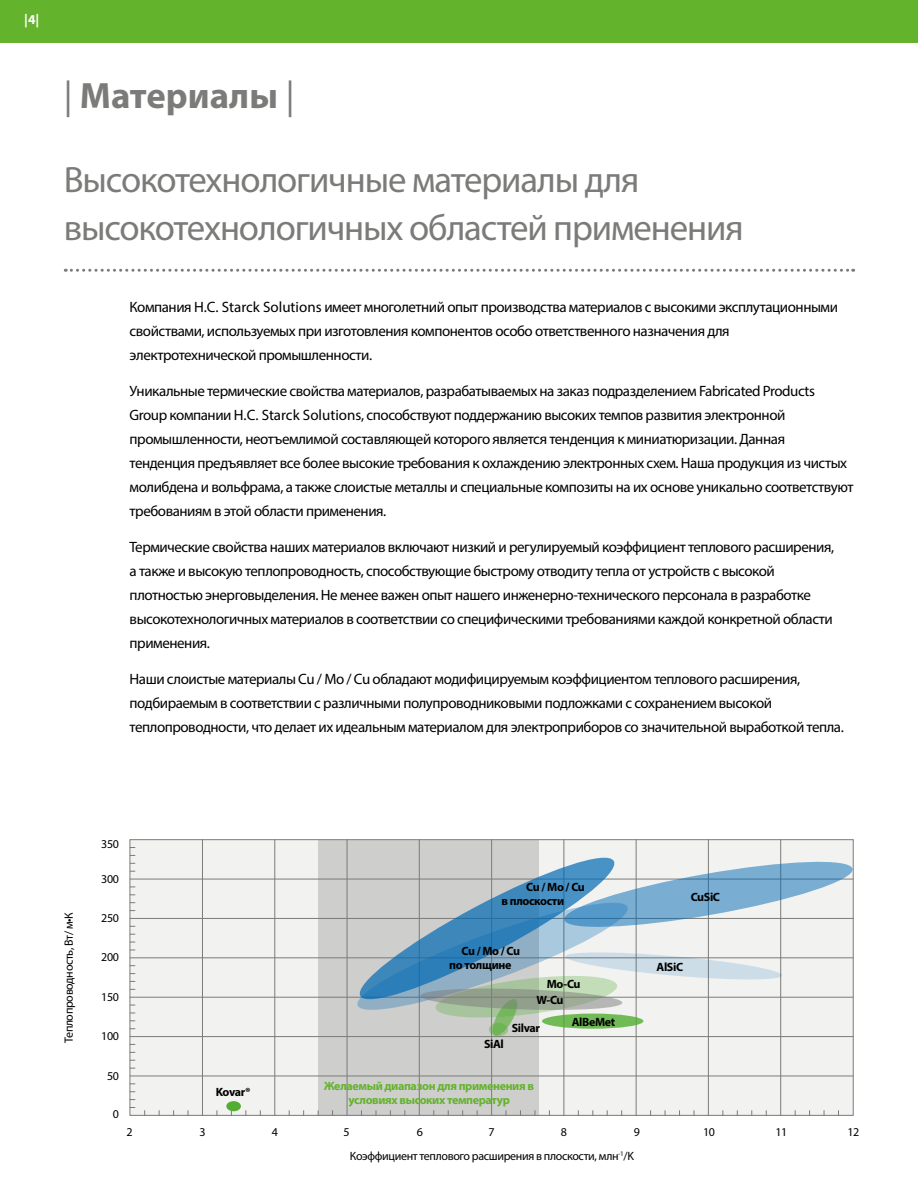
<style>
.page{position:relative;width:918px;height:1188px;background:#fff}
.page>*{position:absolute;margin:0;border:0;box-sizing:border-box;transform-origin:0 0}
.t1{font:36.75px/48px "Myriad Pro";letter-spacing:-.03em;color:#7b7b7a}
.t2{font:700 36.75px "Myriad Pro";color:#7b7b7a}
.t3{font:15px/24px "Myriad Pro";letter-spacing:-.03em;color:#000}
.t4{font:700 13.5px "Myriad Pro";color:#fff}
.t5{font:12px "Myriad Pro";letter-spacing:-.03em;color:#000}
.t6{font:700 12px/14.4px "Myriad Pro";letter-spacing:-.03em;color:#000}
.t7{font:700 12px/14.4px "Myriad Pro";letter-spacing:-.03em;color:#64b32c;text-align:center}
.s1{font-weight:400}
</style>
<div class="page">
<div style="left:0;top:0;width:918px;height:43px;background:#64b32c"></div>
<svg style="left:65px;top:269px;width:784px;height:3px"></svg>
<div style="left:130px;top:840px;width:723px;height:275px;background:#f2f2f1"></div>
<hr style="left:130px;top:1076px;width:723px;height:1px;background:#7b7b7a">
<hr style="left:130px;top:1036px;width:723px;height:1px;background:#7b7b7a">
<hr style="left:130px;top:997px;width:723px;height:1px;background:#7b7b7a">
<hr style="left:130px;top:958px;width:723px;height:1px;background:#7b7b7a">
<hr style="left:130px;top:918px;width:723px;height:1px;background:#7b7b7a">
<hr style="left:130px;top:879px;width:723px;height:1px;background:#7b7b7a">
<hr style="left:202px;top:840px;width:1px;height:275px;background:#7b7b7a">
<hr style="left:275px;top:840px;width:1px;height:275px;background:#7b7b7a">
<hr style="left:564px;top:840px;width:1px;height:275px;background:#7b7b7a">
<hr style="left:636px;top:840px;width:1px;height:275px;background:#7b7b7a">
<hr style="left:708px;top:840px;width:1px;height:275px;background:#7b7b7a">
<hr style="left:780px;top:840px;width:1px;height:275px;background:#7b7b7a">
<svg style="left:319px;top:840px;width:220px;height:275px;background:#cacac9"></svg>
<div style="left:226px;top:1101px;width:15px;height:10px;background:#51ae30;border-radius:50%"></div>
<svg style="left:357px;top:858px;width:496px;height:178px"></svg>
<p class="t4" style="left:24px;top:11px;width:17px">|4|</p>
<h1 class="t2" style="left:64px;top:72px;width:232px"><span class="s1">|</span> Материалы <span class="s1">|</span></h1>
<h1 class="t1" style="left:64px;top:155px;width:681px">Высокотехнологичные материалы для высокотехнологичных областей применения</h1>
<p class="t3" style="left:130px;top:295px;width:710px">Компания H.C. Starck Solutions имеет многолетний опыт производства материалов с высокими эксплутационными свойствами, используемых при изготовления компонентов особо ответственного назначения для электротехнической промышленности.</p>
<p class="t3" style="left:130px;top:379px;width:725px">Уникальные термические свойства материалов, разрабатываемых на заказ подразделением Fabricated Products Group компании H.C. Starck Solutions, способствуют поддержанию высоких темпов развития электронной промышленности, неотъемлимой составляющей которого является тенденция к миниатюризации. Данная тенденция предъявляет все более высокие требования к охлаждению электронных схем. Наша продукция из чистых молибдена и вольфрама, а также слоистые металлы и специальные композиты на их основе уникально соответствуют требованиям в этой области применения.</p>
<p class="t3" style="left:130px;top:535px;width:706px">Термические свойства наших материалов включают низкий и регулируемый коэффициент теплового расширения, а также и высокую теплопроводность, способствующие быстрому отводиту тепла от устройств с высокой плотностью энерговыделения. Не менее важен опыт нашего инженерно-технического персонала в разработке высокотехнологичных материалов в соответствии со специфическими требованиями каждой конкретной области применения.</p>
<p class="t3" style="left:130px;top:667px;width:716px">Наши слоистые материалы Cu / Mo / Cu обладают модифицируемым коэффициентом теплового расширения, подбираемым в соответствии с различными полупроводниковыми подложками с сохранением высокой теплопроводности, что делает их идеальным материалом для электроприборов со значительной выработкой тепла.</p>
<p class="t5" style="left:61px;top:1043px;width:132px;rotate:-90deg">Теплопроводность, Вт/ м•К</p>
<p class="t5" style="left:101px;top:837px;width:19px">350</p>
<p class="t5" style="left:101px;top:871px;width:19px">300</p>
<p class="t5" style="left:101px;top:910px;width:19px">250</p>
<p class="t5" style="left:101px;top:949px;width:19px">200</p>
<p class="t5" style="left:101px;top:989px;width:19px">150</p>
<p class="t5" style="left:101px;top:1029px;width:19px">100</p>
<p class="t5" style="left:107px;top:1068px;width:13px">50</p>
<p class="t5" style="left:113px;top:1107px;width:8px">0</p>
<p class="t6" style="left:502px;top:879px;width:85px;text-indent:25px">Cu / Mo / Cu в плоскости</p>
<p class="t6" style="left:691px;top:889px;width:31px">CuSiC</p>
<p class="t6" style="left:449px;top:943px;width:72px;text-indent:12px">Cu / Mo / Cu по толщине</p>
<p class="t6" style="left:484px;top:1036px;width:21px">SiAl</p>
<p class="t6" style="left:536px;top:975px;width:46px;line-height:16.5px;text-indent:10px">Mo-Cu<br>W-Cu</p>
<p class="t6" style="left:572px;top:1014px;width:45px">AlBeMet</p>
<p class="t6" style="left:512px;top:1020px;width:30px">Silvar</p>
<p class="t6" style="left:216px;top:1084px;width:36px">Kovar®</p>
<p class="t7" style="left:324px;top:1078px;width:211px">Желаемый диапазон для применения в условиях высоких температур</p>
<p class="t6" style="left:657px;top:959px;width:28px">AlSiC</p>
<p class="t5" style="left:127px;top:1125px;width:8px">2</p>
<p class="t5" style="left:200px;top:1125px;width:8px">3</p>
<p class="t5" style="left:272px;top:1125px;width:8px">4</p>
<p class="t5" style="left:344px;top:1125px;width:8px">5</p>
<p class="t5" style="left:417px;top:1125px;width:8px">6</p>
<p class="t5" style="left:488px;top:1125px;width:8px">7</p>
<p class="t5" style="left:561px;top:1125px;width:8px">8</p>
<p class="t5" style="left:634px;top:1125px;width:8px">9</p>
<p class="t5" style="left:703px;top:1125px;width:13px">10</p>
<p class="t5" style="left:775px;top:1125px;width:13px">11</p>
<p class="t5" style="left:847px;top:1125px;width:13px">12</p>
<p class="t5" style="left:350px;top:1148px;width:285px">Коэффициент теплового расширения в плоскости, млн<sup>-1</sup>/K</p>
</div>
